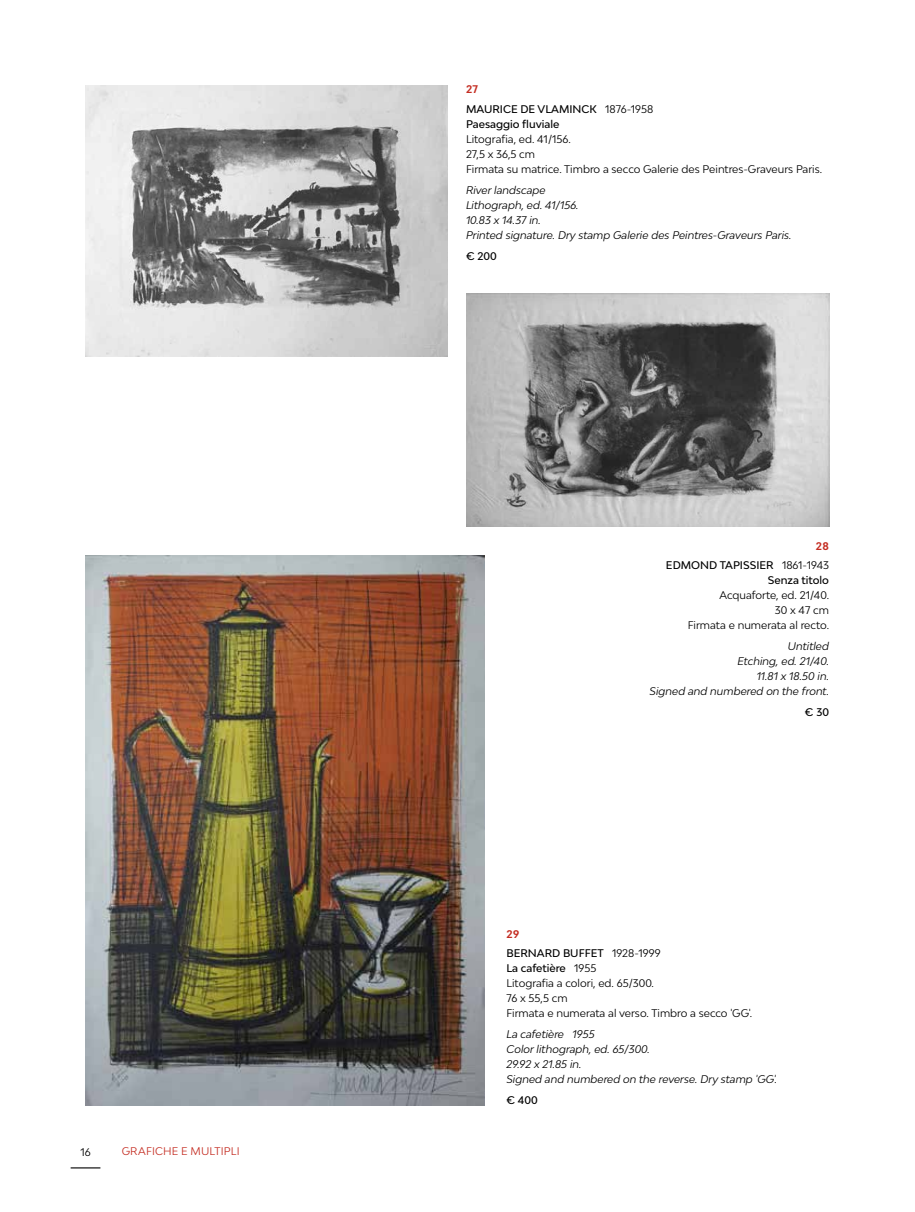
<style>
.page{position:relative;width:915px;height:1212px;background:#fff}
.page>*{position:absolute;margin:0;border:0;box-sizing:border-box;transform-origin:0 0}
.t1{font:italic 10.5px/15px "Bw Modelica";color:#000}
.t2{font:10.5px/15px "Bw Modelica";color:#000}
.t3{font:500 10.5px/19.2px "Bw Modelica";color:#000}
.t4{font:10.5px "Bw Modelica";letter-spacing:.015em;color:#c42d22}
.s1{font-weight:700;color:#c42d22}
.s2{font-weight:400}
.s3{font-weight:500}
</style>
<div class="page">
<img style="left:85px;top:85px;width:362px;height:272px">
<img style="left:466px;top:293px;width:362px;height:234px">
<img style="left:85px;top:555px;width:399px;height:551px">
<svg style="left:71px;top:1167px;width:29px;height:1px"></svg>
<p class="t2" style="left:80px;top:1145px;width:12px">16</p>
<p class="t4" style="left:122px;top:1144px;width:119px">GRAFICHE E MULTIPLI</p>
<p class="t3" style="left:466px;top:79px;width:189px"><span class="s1">27<br></span>MAURICE DE VLAMINCK <span class="s2">1876-1958</span></p>
<p class="t3" style="left:466px;top:114px;width:95px">Paesaggio fluviale</p>
<p class="t2" style="left:466px;top:131px;width:357px">Litografia, ed. 41/156.<br>27,5 x 36,5 cm<br>Firmata su matrice. Timbro a secco Galerie des Peintres-Graveurs Paris.</p>
<p class="t1" style="left:466px;top:182px;width:327px">River landscape<br>Lithograph, ed. 41/156.<br>10.83 x 14.37 in.<br>Printed signature. Dry stamp Galerie des Peintres-Graveurs Paris.</p>
<p class="t3" style="left:466px;top:246px;width:32px">€ 200</p>
<p class="t3" style="left:665px;top:536px;width:164px;text-align:right"><span class="s1">28<br></span>EDMOND TAPISSIER <span class="s2">1861-1943</span></p>
<p class="t3" style="left:767px;top:570px;width:63px">Senza titolo</p>
<p class="t2" style="left:687px;top:588px;width:143px;text-align:right">Acquaforte, ed. 21/40.<br>30 x 47 cm<br>Firmata e numerata al recto.</p>
<p class="t1" style="left:649px;top:639px;width:181px;text-align:right">Untitled<br>Etching, ed. 21/40.<br>11.81 x 18.50 in.<br>Signed and numbered on the front.</p>
<p class="t3" style="left:804px;top:702px;width:26px">€ 30</p>
<p class="t3" style="left:506px;top:924px;width:156px"><span class="s1">29<br></span>BERNARD BUFFET <span class="s2">1928-1999</span></p>
<p class="t2" style="left:506px;top:960px;width:247px"><span class="s3">La cafetière</span> 1955<br>Litografia a colori, ed. 65/300.<br>76 x 55,5 cm<br>Firmata e numerata al verso. Timbro a secco 'GG'.</p>
<p class="t1" style="left:506px;top:1026px;width:272px">La cafetière 1955<br>Color lithograph, ed. 65/300.<br>29.92 x 21.85 in.<br>Signed and numbered on the reverse. Dry stamp 'GG'.</p>
<p class="t3" style="left:506px;top:1090px;width:33px">€ 400</p>
</div>
